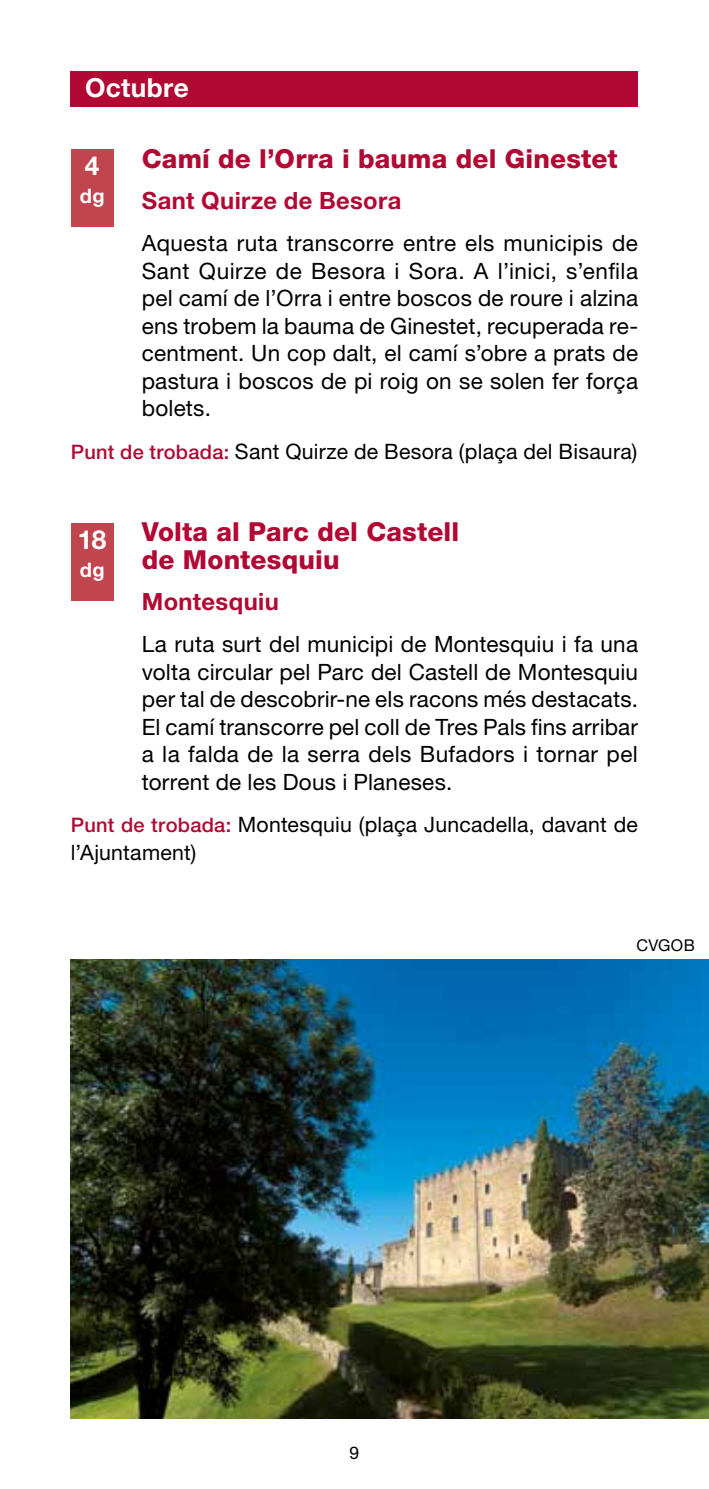
<style>
.page{position:relative;width:709px;height:1489px;background:#fff}
.page>*{position:absolute;margin:0;border:0;box-sizing:border-box;transform-origin:0 0}
.t1{font:800 26.25px/27.5px "Helvetica Neue LT Std";letter-spacing:.005em;color:#b10933}
.t2{font:700 26.25px "Helvetica Neue LT Std";letter-spacing:.015em;color:#fff}
.t3{font:700 23.75px "Helvetica Neue LT Std";letter-spacing:.015em;color:#b10933}
.t4{font:22.5px/27.5px "Helvetica Neue LT Std";letter-spacing:.01em;color:#000;text-align:justify}
.t5{font:21.25px/27.5px "Helvetica Neue LT Std";letter-spacing:.01em;color:#000}
.t6{font:700 20px "Helvetica Neue LT Std";color:#fff}
.t7{font:17.5px "Helvetica Neue LT Std";color:#000}
.t8{font:16.25px "Helvetica Neue LT Std";letter-spacing:.015em;color:#000}
.s1{font-weight:500;font-size:20px;color:#b10933}
</style>
<div class="page">
<img style="left:71px;top:959px;width:638px;height:458px">
<div style="left:71px;top:71px;width:567px;height:35px;background:#b10933"></div>
<div style="left:71px;top:149px;width:42px;height:78px;background:#c1454f"></div>
<div style="left:71px;top:523px;width:42px;height:78px;background:#c1454f"></div>
<p class="t2" style="left:85px;top:72px;width:105px">Octubre</p>
<p class="t2" style="left:85px;top:72px;width:55px">Mes</p>
<p class="t1" style="left:142px;top:144px;width:477px">Camí de l’Orra i bauma del Ginestet</p>
<p class="t3" style="left:142px;top:186px;width:261px">Sant Quirze de Besora</p>
<p class="t4" style="left:142px;top:229px;width:498px">Aquesta ruta transcorre entre els municipis de Sant Quirze de Besora i Sora. A l’inici, s’enfila pel camí de l’Orra i entre boscos de roure i alzina ens trobem la bauma de Ginestet, recuperada re&shy;centment. Un cop dalt, el camí s’obre a prats de pastura i boscos de pi roig on se solen fer força bolets.</p>
<p class="t5" style="left:71px;top:437px;width:568px"><span class="s1">Punt de trobada:</span> Sant Quirze de Besora (plaça del Bisaura)</p>
<p class="t2" style="left:85px;top:149px;width:16px">4</p>
<p class="t6" style="left:80px;top:183px;width:26px">dg</p>
<p class="t1" style="left:142px;top:518px;width:319px">Volta al Parc del Castell de Montesquiu</p>
<p class="t3" style="left:142px;top:587px;width:139px">Montesquiu</p>
<p class="t4" style="left:142px;top:630px;width:498px">La ruta surt del municipi de Montesquiu i fa una volta circular pel Parc del Castell de Montesquiu per tal de descobrir-ne els racons més destacats.<br>El camí transcorre pel coll de Tres Pals fins arribar a la falda de la serra dels Bufadors i tornar pel torrent de les Dous i Planeses.</p>
<p class="t5" style="left:71px;top:810px;width:568px"><span class="s1">Punt de trobada:</span> Montesquiu (plaça Juncadella, davant de l’Ajuntament)</p>
<p class="t2" style="left:78px;top:523px;width:30px">18</p>
<p class="t6" style="left:80px;top:557px;width:26px">dg</p>
<p class="t7" style="left:349px;top:1442px;width:11px">9</p>
<p class="t8" style="left:636px;top:935px;width:60px">CVGOB</p>
</div>
